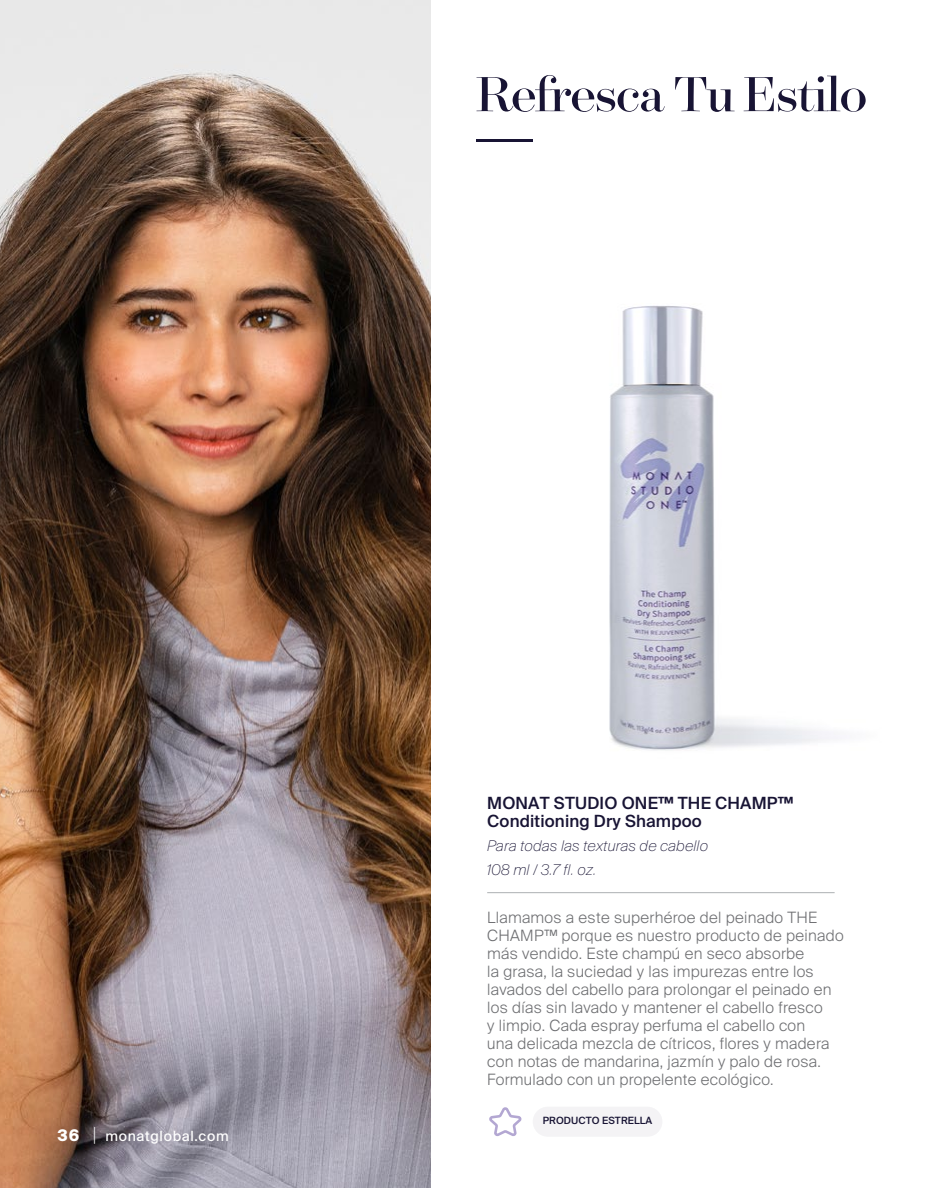
<style>
.page{position:relative;width:936px;height:1188px;background:#fff}
.page>*{position:absolute;margin:0;border:0;box-sizing:border-box;transform-origin:0 0}
.t1{font:56px "Surveyor Fine";letter-spacing:-.03em;color:#181434}
.t2{font:500 16.8px/18px "Suisse Intl";letter-spacing:.01em;color:#181434}
.t3{font:300 15.6px/18px "Suisse Intl";letter-spacing:.02em;color:#6d6e71}
.t4{font:italic 100 14.6px/24px "Suisse Intl";letter-spacing:.01em;color:#181434}
.t5{font:14px "Suisse Intl";letter-spacing:.05em;color:#fff}
.t6{font:500 10px "Suisse Intl";letter-spacing:.01em;color:#181434}
.s1{font-weight:700;font-size:16px}
.s2{font-family:"Brandon Grotesque";font-weight:700;font-size:16px}
</style>
<div class="page">
<img style="left:609px;top:306px;width:229px;height:445px">
<hr style="left:487px;top:892px;width:348px;height:1px;background:#b1b4b6">
<div style="left:533px;top:1107px;width:129px;height:30px;background:#f4f3f5;border-radius:15px"></div>
<svg style="left:489px;top:1107px;width:33px;height:29px"></svg>
<img style="left:0;top:0;width:431px;height:1188px">
<hr style="left:476px;top:139px;width:57px;height:3px;background:#181434">
<h1 class="t1" style="left:476px;top:62px;width:393px">Refresca Tu Estilo</h1>
<p class="t5" style="left:58px;top:1128px;width:173px"><span class="s1">36</span> <span class="s2">|</span> monatglobal.com</p>
<p class="t2" style="left:487px;top:794px;width:308px">MONAT STUDIO ONE™ THE CHAMP™<br>Conditioning Dry Shampoo</p>
<p class="t4" style="left:487px;top:834px;width:222px">Para todas las texturas de cabello<br>108 ml / 3.7 fl. oz.</p>
<p class="t3" style="left:487px;top:909px;width:358px">Llamamos a este superhéroe del peinado THE CHAMP™ porque es nuestro producto de peinado más vendido. Este champú en seco absorbe<br>la grasa, la suciedad y las impurezas entre los lavados del cabello para prolongar el peinado en los días sin lavado y mantener el cabello fresco<br>y limpio. Cada espray perfuma el cabello con<br>una delicada mezcla de cítricos, flores y madera con notas de mandarina, jazmín y palo de rosa.<br>Formulado con un propelente ecológico.</p>
<p class="t6" style="left:543px;top:1115px;width:111px">PRODUCTO ESTRELLA</p>
</div>
